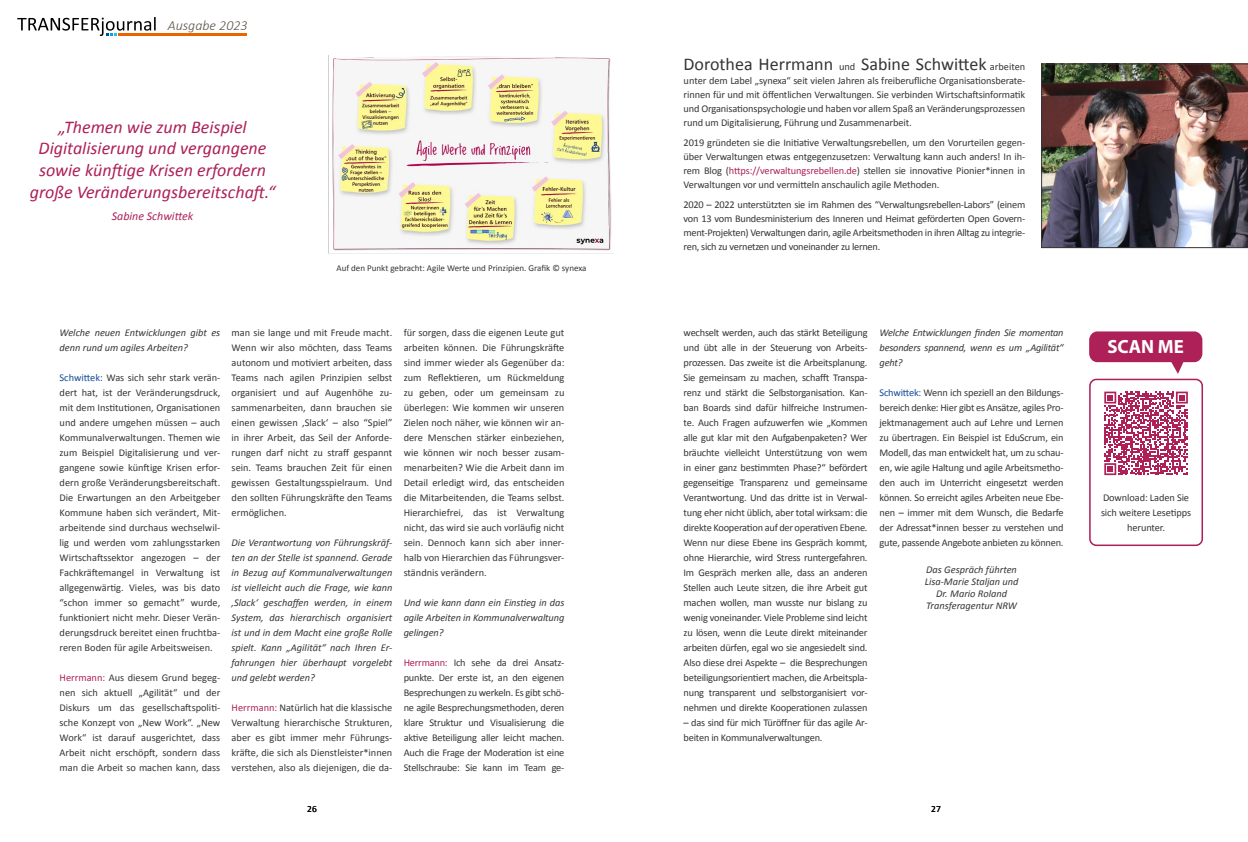
<style>
.page{position:relative;width:1248px;height:842px;background:#fff}
.page>*{position:absolute;margin:0;border:0;box-sizing:border-box;transform-origin:0 0}
.t1{font:700 19.1px "Myriad Pro";color:#fff}
.t2{font:italic 18px/21.6px "Calibri";color:#ad2058;text-align:center}
.t3{font:18px "Calibri";color:#373437}
.t4{font:italic 300 14px "Calibri";color:#5e5347}
.t5{font:italic 12px "Calibri";color:#ad2058}
.t6{font:10.4px/15px "Calibri";letter-spacing:-.01em;color:#373437;text-align:justify}
.t7{font:italic 10.4px/15px "Calibri";color:#373437;text-align:justify}
.t8{font:9.4px "Calibri";color:#000}
.t9{font:9px "Calibri";color:#373437}
.s1{color:#134b97}
.s2{color:#ad2058}
.s3{font-size:10.4px}
.s4{color:#ac2158}
</style>
<div class="page">
<hr style="left:118px;top:33px;width:129px;height:3px;background:#ec6400">
<svg style="left:17px;top:17px;width:139px;height:19px"></svg>
<img style="left:1041px;top:63px;width:206px;height:185px">
<img style="left:329px;top:56px;width:284px;height:198px">
<svg style="left:1104px;top:392px;width:83px;height:83px"></svg>
<svg style="left:1089px;top:331px;width:113px;height:43px"></svg>
<div style="left:1089px;top:379px;width:113px;height:167px;border:2px solid #ad2058;border-radius:7px"></div>
<h3 class="t4" style="left:168px;top:17px;width:81px">Ausgabe 2023</h3>
<h2 class="t2" style="left:30px;top:115px;width:247px">„Themen wie zum Beispiel<br>Digitalisierung und vergangene sowie künftige Krisen erfordern große Veränderungsbereitschaft.“</h2>
<p class="t5" style="left:112px;top:208px;width:83px">Sabine Schwittek</p>
<p class="t9" style="left:336px;top:261px;width:251px">Auf den Punkt gebracht: Agile Werte und Prinzipien. Grafik © synexa</p>
<p class="t7" style="left:60px;top:325px;width:162px">Welche neuen Entwicklungen gibt es denn rund um agiles Arbeiten?</p>
<p class="t6" style="left:60px;top:370px;width:162px"><span class="s1">Schwittek:</span> Was sich sehr stark verän&shy;dert hat, ist der Veränderungsdruck, mit dem Institutionen, Organisationen und andere umgehen müssen – auch Kommunalverwaltungen. Themen wie zum Beispiel Digitalisierung und ver&shy;gangene sowie künftige Krisen erfor&shy;dern große Veränderungsbereitschaft.<br>Die Erwartungen an den Arbeitgeber Kommune haben sich verändert, Mit&shy;arbeitende sind durchaus wechselwil&shy;lig und werden vom zahlungsstarken Wirtschaftssektor angezogen – der Fachkräftemangel in Verwaltung ist allgegenwärtig. Vieles, was bis dato “schon immer so gemacht” wurde, funktioniert nicht mehr. Dieser Verän&shy;derungsdruck bereitet einen fruchtba&shy;reren Boden für agile Arbeitsweisen.</p>
<p class="t6" style="left:60px;top:670px;width:162px"><span class="s2">Herrmann:</span> Aus diesem Grund begeg&shy;nen sich aktuell „Agilität“ und der Diskurs um das gesellschaftspoliti&shy;sche Konzept von „New Work“. „New Work“ ist darauf ausgerichtet, dass Arbeit nicht erschöpft, sondern dass man die Arbeit so machen kann, dass</p>
<p class="t6" style="left:231px;top:325px;width:162px">man sie lange und mit Freude macht.<br>Wenn wir also möchten, dass Teams autonom und motiviert arbeiten, dass Teams nach agilen Prinzipien selbst organisiert und auf Augenhöhe zu&shy;sammenarbeiten, dann brauchen sie einen gewissen ‚Slack‘ – also “Spiel” in ihrer Arbeit, das Seil der Anforde&shy;rungen darf nicht zu straff gespannt sein. Teams brauchen Zeit für einen gewissen Gestaltungsspielraum. Und den sollten Führungskräfte den Teams ermöglichen.</p>
<p class="t7" style="left:231px;top:535px;width:162px">Die Verantwortung von Führungskräf&shy;ten an der Stelle ist spannend. Gerade in Bezug auf Kommunalverwaltungen ist vielleicht auch die Frage, wie kann ‚Slack‘ geschaffen werden, in einem System, das hierarchisch organisiert ist und in dem Macht eine große Rolle spielt. Kann „Agilität“ nach Ihren Er&shy;fahrungen hier überhaupt vorgelebt und gelebt werden?</p>
<p class="t6" style="left:231px;top:700px;width:162px"><span class="s2">Herrmann:</span> Natürlich hat die klassische Verwaltung hierarchische Strukturen, aber es gibt immer mehr Führungs&shy;kräfte, die sich als Dienstleister*innen verstehen, also als diejenigen, die da-</p>
<p class="t6" style="left:403px;top:325px;width:162px">für sorgen, dass die eigenen Leute gut arbeiten können. Die Führungskräfte sind immer wieder als Gegenüber da: zum Reflektieren, um Rückmeldung zu geben, oder um gemeinsam zu überlegen: Wie kommen wir unseren Zielen noch näher, wie können wir an&shy;dere Menschen stärker einbeziehen, wie können wir noch besser zusam&shy;menarbeiten? Wie die Arbeit dann im Detail erledigt wird, das entscheiden die Mitarbeitenden, die Teams selbst.<br>Hierarchiefrei, das ist Verwaltung nicht, das wird sie auch vorläufig nicht sein. Dennoch kann sich aber inner&shy;halb von Hierarchien das Führungsver&shy;ständnis verändern.</p>
<p class="t7" style="left:403px;top:595px;width:162px">Und wie kann dann ein Einstieg in das agile Arbeiten in Kommunalverwaltung gelingen?</p>
<p class="t6" style="left:403px;top:655px;width:162px"><span class="s2">Herrmann:</span> Ich sehe da drei Ansatz&shy;punkte. Der erste ist, an den eigenen Besprechungen zu werkeln. Es gibt schö&shy;ne agile Besprechungsmethoden, deren klare Struktur und Visualisierung die aktive Beteiligung aller leicht machen.<br>Auch die Frage der Moderation ist eine Stellschraube: Sie kann im Team ge-</p>
<h2 class="t3" style="left:683px;top:51px;width:343px">Dorothea Herrmann <span class="s3">und</span> Sabine Schwittek <span class="s3">arbeiten</span></h2>
<p class="t6" style="left:683px;top:73px;width:343px;line-height:14px">unter dem Label „synexa“ seit vielen Jahren als freiberufliche Organisationsberate&shy;rinnen für und mit öffentlichen Verwaltungen. Sie verbinden Wirtschaftsinformatik und Organisationspsychologie und haben vor allem Spaß an Veränderungsprozessen rund um Digitalisierung, Führung und Zusammenarbeit.</p>
<p class="t6" style="left:683px;top:135px;width:343px;line-height:14px">2019 gründeten sie die Initiative Verwaltungsrebellen, um den Vorurteilen gegen&shy;über Verwaltungen etwas entgegenzusetzen: Verwaltung kann auch anders! In ih&shy;rem Blog (<span class="s4">https://verwaltungsrebellen.de</span>) stellen sie innovative Pionier*innen in Verwaltungen vor und vermitteln anschaulich agile Methoden.</p>
<p class="t6" style="left:683px;top:197px;width:343px;line-height:14px">2020 – 2022 unterstützten sie im Rahmen des “Verwaltungsrebellen-Labors” (einem von 13 vom Bundesministerium des Inneren und Heimat geförderten Open Govern&shy;ment-Projekten) Verwaltungen darin, agile Arbeitsmethoden in ihren Alltag zu integrie&shy;ren, sich zu vernetzen und voneinander zu lernen.</p>
<p class="t6" style="left:683px;top:325px;width:185px">wechselt werden, auch das stärkt Beteiligung und übt alle in der Steuerung von Arbeits&shy;prozessen. Das zweite ist die Arbeitsplanung.<br>Sie gemeinsam zu machen, schafft Transpa&shy;renz und stärkt die Selbstorganisation. Kan&shy;ban Boards sind dafür hilfreiche Instrumen&shy;te. Auch Fragen aufzuwerfen wie „Kommen alle gut klar mit den Aufgabenpaketen? Wer bräuchte vielleicht Unterstützung von wem in einer ganz bestimmten Phase?“ befördert gegenseitige Transparenz und gemeinsame Verantwortung. Und das dritte ist in Verwal&shy;tung eher nicht üblich, aber total wirksam: die direkte Kooperation auf der operativen Ebene.<br>Wenn nur diese Ebene ins Gespräch kommt, ohne Hierarchie, wird Stress runtergefahren.<br>Im Gespräch merken alle, dass an anderen Stellen auch Leute sitzen, die ihre Arbeit gut machen wollen, man wusste nur bislang zu wenig voneinander. Viele Probleme sind leicht zu lösen, wenn die Leute direkt miteinander arbeiten dürfen, egal wo sie angesiedelt sind.<br>Also diese drei Aspekte – die Besprechungen beteiligungsorientiert machen, die Arbeitspla&shy;nung transparent und selbstorganisiert vor&shy;nehmen und direkte Kooperationen zulassen</p>
<p class="t6" style="left:683px;top:715px;width:185px">– das sind für mich Türöffner für das agile Ar&shy;beiten in Kommunalverwaltungen.</p>
<p class="t7" style="left:879px;top:325px;width:185px">Welche Entwicklungen finden Sie momentan besonders spannend, wenn es um „Agilität“ geht?</p>
<p class="t6" style="left:879px;top:385px;width:185px"><span class="s1">Schwittek:</span> Wenn ich speziell an den Bildungs&shy;bereich denke: Hier gibt es Ansätze, agiles Pro&shy;jektmanagement auch auf Lehre und Lernen zu übertragen. Ein Beispiel ist EduScrum, ein Modell, das man entwickelt hat, um zu schau&shy;en, wie agile Haltung und agile Arbeitsmetho&shy;den auch im Unterricht eingesetzt werden können. So erreicht agiles Arbeiten neue Ebe&shy;nen – immer mit dem Wunsch, die Bedarfe der Adressat*innen besser zu verstehen und gute, passende Angebote anbieten zu können.</p>
<p class="t7" style="left:924px;top:563px;width:95px;line-height:12px;text-align:center">Das Gespräch führten<br>Lisa-Marie Staljan und<br>Dr. Mario Roland<br>Transferagentur NRW</p>
<p class="t8" style="left:307px;top:803px;width:11px">26</p>
<p class="t8" style="left:931px;top:803px;width:11px">27</p>
<h1 class="t1" style="left:1107px;top:335px;width:78px">SCAN ME</h1>
<p class="t6" style="left:1100px;top:490px;width:92px;text-align:center">Download: Laden Sie sich weitere Lesetipps herunter.</p>
</div>
